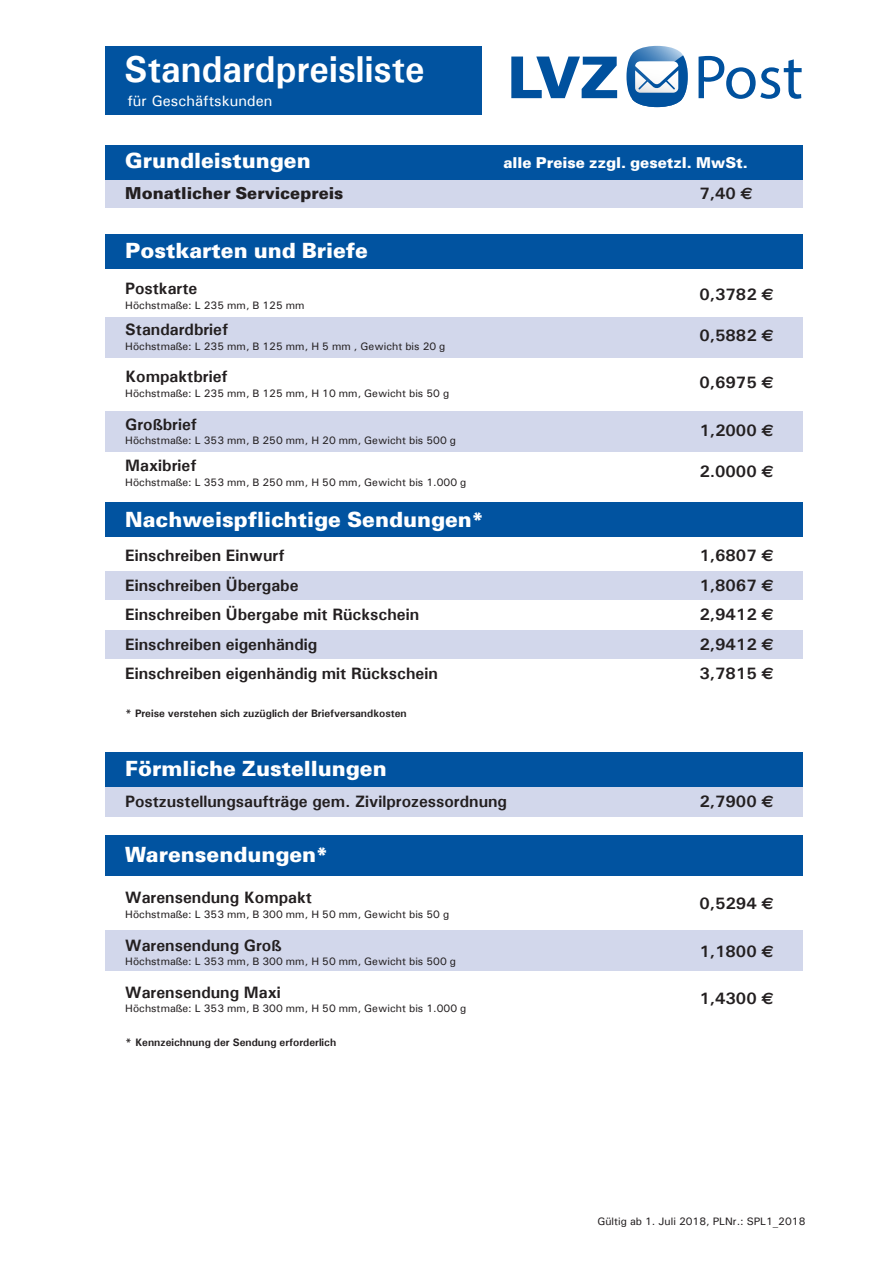
<style>
.page{position:relative;width:893px;height:1263px;background:#fff}
.page>*{position:absolute;margin:0;border:0;box-sizing:border-box;transform-origin:0 0}
.t1{font:700 37.5px "Univers";color:#fff}
.t2{font:900 21px "Univers";color:#fff}
.t3{font:700 16.5px "Univers";color:#231f20}
.t4{font:900 16.5px "Univers";color:#231f20}
.t5{font:900 15px "Univers";color:#fff}
.t6{font:15px "Univers";color:#fff}
.t7{font:10.8px "Univers";color:#231f20}
.t8{font:700 10.8px "Univers";color:#231f20}
.s1{font-family:"Euro Sans"}
</style>
<div class="page">
<div style="left:105px;top:835px;width:698px;height:41px;background:#0153a0"></div>
<div style="left:105px;top:931px;width:698px;height:40px;background:#d2d7eb"></div>
<svg style="left:511px;top:57px;width:106px;height:41px"></svg>
<svg style="left:699px;top:56px;width:103px;height:43px"></svg>
<svg style="left:626px;top:46px;width:62px;height:61px"></svg>
<div style="left:105px;top:234px;width:698px;height:35px;background:#0153a0"></div>
<div style="left:105px;top:411px;width:698px;height:40px;background:#d2d7eb"></div>
<div style="left:105px;top:317px;width:698px;height:40px;background:#d2d7eb"></div>
<div style="left:105px;top:787px;width:698px;height:30px;background:#d2d7eb"></div>
<div style="left:105px;top:502px;width:698px;height:35px;background:#0153a0"></div>
<div style="left:105px;top:752px;width:698px;height:35px;background:#0153a0"></div>
<div style="left:105px;top:630px;width:698px;height:28px;background:#d2d7eb"></div>
<div style="left:105px;top:571px;width:698px;height:28px;background:#d2d7eb"></div>
<div style="left:105px;top:46px;width:377px;height:69px;background:#0153a0"></div>
<div style="left:105px;top:179px;width:698px;height:28px;background:#d2d7eb"></div>
<div style="left:105px;top:145px;width:698px;height:34px;background:#0153a0"></div>
<h1 class="t1" style="left:124px;top:46px;width:302px">Standardpreisliste</h1>
<p class="t6" style="left:127px;top:91px;width:147px">für Geschäftskunden</p>
<p class="t2" style="left:125px;top:147px;width:187px">Grundleistungen</p>
<p class="t5" style="left:503px;top:153px;width:246px">alle Preise zzgl. gesetzl. MwSt.</p>
<p class="t4" style="left:125px;top:183px;width:220px">Monatlicher Servicepreis</p>
<p class="t3" style="left:699px;top:183px;width:55px">7,40 <span class="s1">A</span></p>
<p class="t2" style="left:125px;top:237px;width:244px">Postkarten und Briefe</p>
<p class="t3" style="left:125px;top:278px;width:74px">Postkarte</p>
<p class="t3" style="left:699px;top:284px;width:76px">0,3782 <span class="s1">A</span></p>
<p class="t7" style="left:125px;top:298px;width:181px">Höchstmaße: L 235 mm, B 125 mm</p>
<p class="t3" style="left:125px;top:320px;width:104px">Standardbrief</p>
<p class="t3" style="left:699px;top:326px;width:76px">0,5882 <span class="s1">A</span></p>
<p class="t7" style="left:125px;top:340px;width:322px">Höchstmaße: L 235 mm, B 125 mm, H 5 mm , Gewicht bis 20 g</p>
<p class="t3" style="left:125px;top:367px;width:104px">Kompaktbrief</p>
<p class="t3" style="left:699px;top:373px;width:76px">0,6975 <span class="s1">A</span></p>
<p class="t7" style="left:125px;top:387px;width:325px">Höchstmaße: L 235 mm, B 125 mm, H 10 mm, Gewicht bis 50 g</p>
<p class="t3" style="left:125px;top:414px;width:73px">Großbrief</p>
<p class="t3" style="left:699px;top:420px;width:76px">1,2000 <span class="s1">A</span></p>
<p class="t7" style="left:125px;top:434px;width:332px">Höchstmaße: L 353 mm, B 250 mm, H 20 mm, Gewicht bis 500 g</p>
<p class="t3" style="left:125px;top:455px;width:73px">Maxibrief</p>
<p class="t3" style="left:699px;top:461px;width:76px">2.0000 <span class="s1">A</span></p>
<p class="t7" style="left:125px;top:475px;width:343px">Höchstmaße: L 353 mm, B 250 mm, H 50 mm, Gewicht bis 1.000 g</p>
<p class="t2" style="left:125px;top:506px;width:360px">Nachweispflichtige Sendungen*</p>
<p class="t3" style="left:125px;top:545px;width:161px">Einschreiben Einwurf</p>
<p class="t3" style="left:699px;top:545px;width:76px">1,6807 <span class="s1">A</span></p>
<p class="t3" style="left:125px;top:575px;width:175px">Einschreiben Übergabe</p>
<p class="t3" style="left:699px;top:575px;width:76px">1,8067 <span class="s1">A</span></p>
<p class="t3" style="left:125px;top:604px;width:295px">Einschreiben Übergabe mit Rückschein</p>
<p class="t3" style="left:699px;top:604px;width:76px">2,9412 <span class="s1">A</span></p>
<p class="t3" style="left:125px;top:634px;width:193px">Einschreiben eigenhändig</p>
<p class="t3" style="left:699px;top:634px;width:76px">2,9412 <span class="s1">A</span></p>
<p class="t3" style="left:125px;top:663px;width:314px">Einschreiben eigenhändig mit Rückschein</p>
<p class="t3" style="left:699px;top:663px;width:76px">3,7815 <span class="s1">A</span></p>
<p class="t8" style="left:125px;top:707px;width:283px">* Preise verstehen sich zuzüglich der Briefversandkosten</p>
<p class="t2" style="left:125px;top:755px;width:263px">Förmliche Zustellungen</p>
<p class="t3" style="left:125px;top:791px;width:383px">Postzustellungsaufträge gem. Zivilprozessordnung</p>
<p class="t3" style="left:699px;top:791px;width:76px">2,7900 <span class="s1">A</span></p>
<p class="t2" style="left:125px;top:842px;width:204px">Warensendungen*</p>
<p class="t3" style="left:125px;top:888px;width:188px">Warensendung Kompakt</p>
<p class="t3" style="left:699px;top:894px;width:76px">0,5294 <span class="s1">A</span></p>
<p class="t7" style="left:125px;top:908px;width:325px">Höchstmaße: L 353 mm, B 300 mm, H 50 mm, Gewicht bis 50 g</p>
<p class="t3" style="left:125px;top:935px;width:158px">Warensendung Groß</p>
<p class="t3" style="left:699px;top:941px;width:76px">1,1800 <span class="s1">A</span></p>
<p class="t7" style="left:125px;top:955px;width:332px">Höchstmaße: L 353 mm, B 300 mm, H 50 mm, Gewicht bis 500 g</p>
<p class="t3" style="left:125px;top:982px;width:157px">Warensendung Maxi</p>
<p class="t3" style="left:699px;top:988px;width:76px">1,4300 <span class="s1">A</span></p>
<p class="t7" style="left:125px;top:1002px;width:343px">Höchstmaße: L 353 mm, B 300 mm, H 50 mm, Gewicht bis 1.000 g</p>
<p class="t8" style="left:125px;top:1036px;width:212px">* Kennzeichnung der Sendung erforderlich</p>
<p class="t7" style="left:597px;top:1215px;width:210px">Gültig ab 1. Juli 2018, PLNr.: SPL1_2018</p>
</div>
